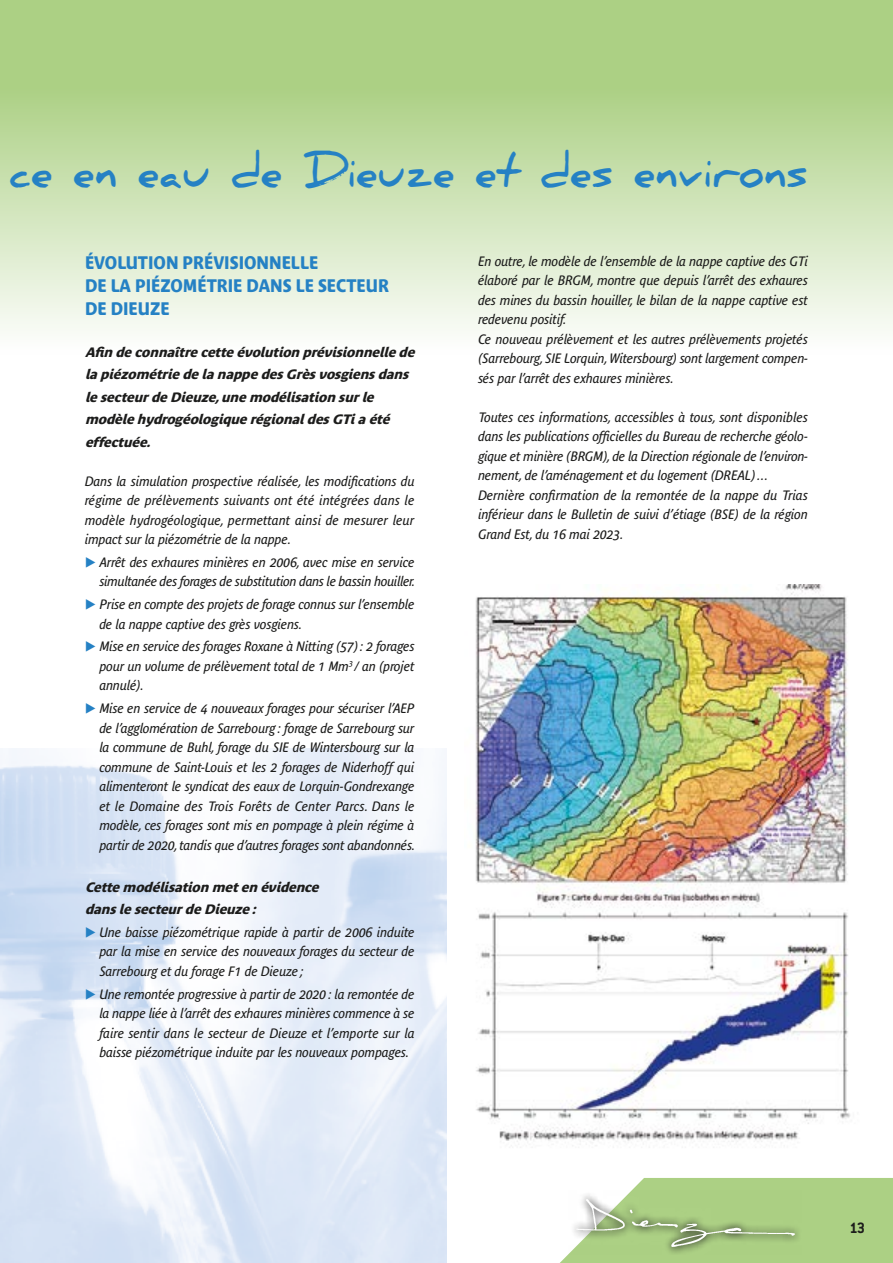
<style>
.page{position:relative;width:893px;height:1263px;background:#fff}
.page>*{position:absolute;margin:0;border:0;box-sizing:border-box;transform-origin:0 0}
.t1{font:700 45px "Daniel";letter-spacing:.015em;color:#2581c4;scale:.9 1}
.INTER{font:700 18px/22.6px "Bienvenue";color:#2581c4;scale:.9 1}
.t2{font:700 16.5px "Conduit ITC";color:#1c1c1b}
.TEXTE{font:italic 13.5px/19.5px "Bienvenue";color:#1c1c1b;text-align:justify}
.CHAPO{font:italic 700 13.5px/22.5px "Bienvenue";color:#1c1c1b}
.s1{font-family:"European Pi Three";font-style:normal;color:#2581c4}
</style>
<div class="page">
<svg style="left:0;top:0;width:893px;height:332px;background:#c7dfad"></svg>
<img style="left:0;top:748px;width:446px;height:515px">
<div style="left:560px;top:1178px;width:333px;height:85px;background:#acd084"></div>
<img style="left:475px;top:584px;width:375px;height:562px">
<img style="left:561px;top:1180px;width:247px;height:81px">
<h1 class="t1" style="left:10px;top:145px;width:889px">ce en eau de Dieuze et des environs</h1>
<p class="INTER" style="left:85px;top:251px;width:339px">ÉVOLUTION PRÉVISIONNELLE<br>DE LA PIÉZOMÉTRIE DANS LE SECTEUR<br>DE DIEUZE</p>
<p class="CHAPO" style="left:85px;top:341px;width:335px">Afin deconnaîtrecetteévolution prévisionnellede lapiézométriedelanappedesGrèsvosgiensdans lesecteurdeDieuze, unemodélisation surle modèlehydrogéologiquerégionaldesGTiaété effectuée.</p>
<p class="TEXTE" style="left:85px;top:471px;width:331px">Dans la simulation prospective réalisée, les modifications du régime de prélèvements suivants ont été intégrées dans le modèle hydrogéologique, permettant ainsi de mesurer leur impact sur la piézométrie de la nappe.</p>
<p class="TEXTE" style="left:85px;top:552px;width:332px;text-align:right"><span class="s1">E</span> Arrêt des exhaures minières en 2006, avec mise en service simultanée des forages de substitution dans le bassin houiller.</p>
<p class="TEXTE" style="left:100px;top:595px;width:316px;text-indent:-15px"><span class="s1">E</span> Prise en compte des projets de forage connus sur l’ensemble de la nappe captive des grès vosgiens.</p>
<p class="TEXTE" style="left:100px;top:637px;width:316px;text-indent:-15px"><span class="s1">E</span> Mise en service des forages Roxane à Nitting (57) : 2 forages pour un volume de prélèvement total de 1 Mm<sup>3</sup> / an (projet annulé).</p>
<p class="TEXTE" style="left:100px;top:699px;width:317px;text-indent:-15px"><span class="s1">E</span> Mise en service de 4 nouveaux forages pour sécuriser l’AEP de l’agglomération de Sarrebourg : forage de Sarrebourg sur la commune de Buhl, forage du SIE de Wintersbourg sur la commune de Saint-Louis et les 2 forages de Niderhoff qui alimenteront le syndicat des eaux de Lorquin-Gondrexange et le Domaine des Trois Forêts de Center Parcs. Dans le modèle, ces forages sont mis en pompage à plein régime à partir de 2020, tandis que d’autres forages sont abandonnés.</p>
<p class="CHAPO" style="left:85px;top:875px;width:239px">Cettemodélisation meten évidence danslesecteurdeDieuze:</p>
<p class="TEXTE" style="left:100px;top:922px;width:317px;text-indent:-15px"><span class="s1">E</span> Une baisse piézométrique rapide à partir de 2006 induite par la mise en service des nouveaux forages du secteur de Sarrebourg et du forage F1 de Dieuze ;</p>
<p class="TEXTE" style="left:100px;top:984px;width:317px;text-indent:-15px"><span class="s1">E</span> Une remontée progressive à partir de 2020 : la remontée de la nappe liée à l’arrêt des exhaures minières commence à se faire sentir dans le secteur de Dieuze et l’emporte sur la baisse piézométrique induite par les nouveaux pompages.</p>
<p class="TEXTE" style="left:478px;top:251px;width:331px">En outre, le modèle de l’ensemble de la nappe captive des GTi élaboré par le BRGM, montre que depuis l’arrêt des exhaures des mines du bassin houiller, le bilan de la nappe captive est redevenu positif.</p>
<p class="TEXTE" style="left:478px;top:329px;width:331px">Ce nouveau prélèvement et les autres prélèvements projetés (Sarrebourg, SIE Lorquin, Witersbourg) sont largement compen&shy;sés par l’arrêt des exhaures minières.</p>
<p class="TEXTE" style="left:478px;top:407px;width:331px">Toutes ces informations, accessibles à tous, sont disponibles dans les publications officielles du Bureau de recherche géolo&shy;gique et minière (BRGM), de la Direction régionale de l’environ&shy;nement, de l’aménagement et du logement (DREAL)…</p>
<p class="TEXTE" style="left:478px;top:485px;width:331px">Dernière confirmation de la remontée de la nappe du Trias inférieur dans le Bulletin de suivi d’étiage (BSE) de la région Grand Est, du 16 mai 2023.</p>
<p class="t2" style="left:850px;top:1218px;width:17px">13</p>
</div>
